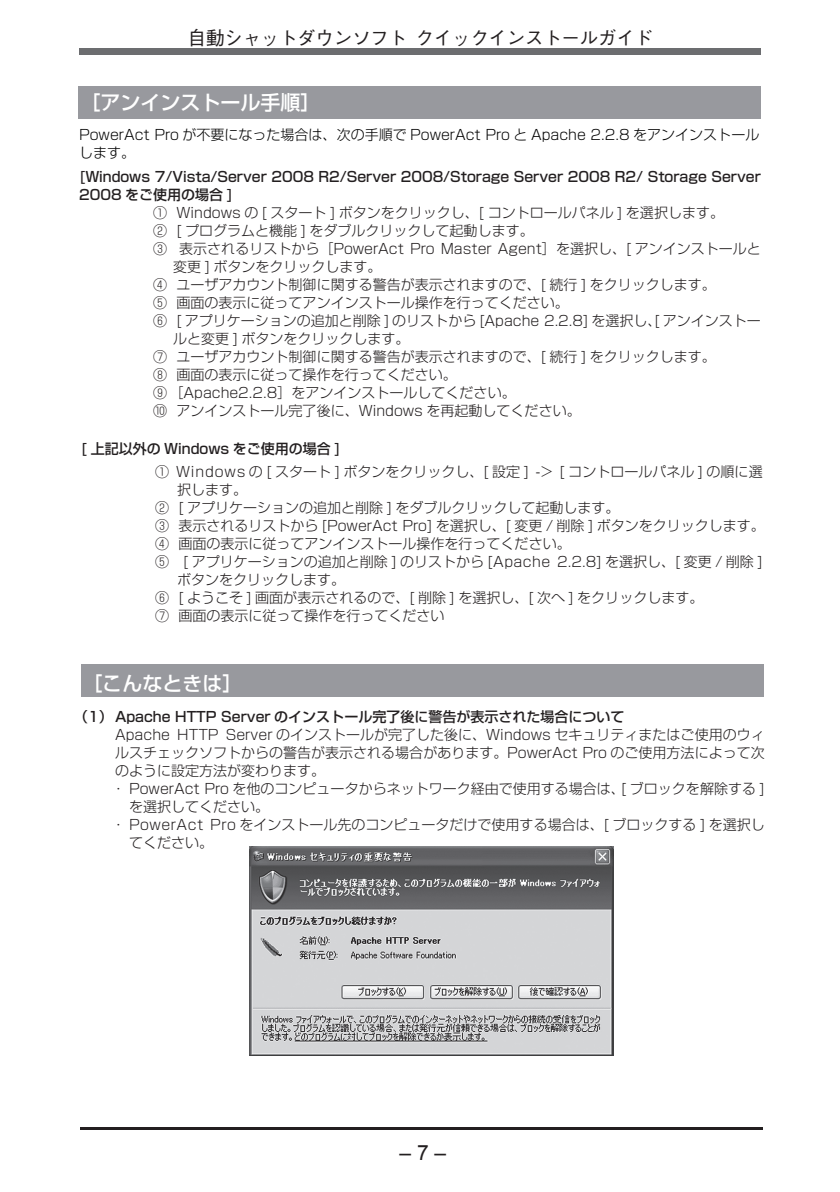
<style>
.page{position:relative;width:840px;height:1192px;background:#fff}
.page>*{position:absolute;margin:0;border:0;box-sizing:border-box;transform-origin:0 0}
.t1{font:21px "Arial";color:#231f20}
.t2{font:20px "Shin Go Pro Medium 90 pv RKSJ H";color:#fff}
.t3{font:20px "Shin Go Medium 83 pv RKSJ H";color:#fff}
.t4{font:19px "Gothic BBB Medium 83 pv RKSJ H";letter-spacing:-.04em;color:#231f20}
.t5{font:14px "Shin Go Pr 5 Light 90 pv RKSJ H";color:#231f20}
.t6{font:14px "Shin Go Pro Light 90 pv RKSJ H";color:#231f20}
.t7{font:14px/18px "Shin Go Pr 5 Medium 90 pv RKSJ H";color:#231f20}
.t8{font:14px/18px "Shin Go Pro Light 90 pv RKSJ H";color:#030303}
.t9{font:14px "Shin Go Pro Medium 90 pv RKSJ H";color:#231f20}
</style>
<div class="page">
<hr style="left:80px;top:1127px;width:682px;height:2px;background:#231f20">
<div style="left:79px;top:49px;width:682px;height:6px;background:#6c6d70"></div>
<div style="left:79px;top:87px;width:681px;height:32px;background:#98999e"></div>
<div style="left:81px;top:664px;width:681px;height:32px;background:#98999e"></div>
<img style="left:249px;top:846px;width:364px;height:209px">
<h3 class="t4" style="left:187px;top:31px;width:467px">自動シャットダウンソフト クイックインストールガイド</h3>
<h2 class="t2" style="left:80px;top:95px;width:241px">［アンインストール手順］</h2>
<p class="t8" style="left:79px;top:128px;width:681px">PowerAct Pro が不要になった場合は、次の手順で PowerAct Pro と Apache 2.2.8 をアンインストールします。</p>
<p class="t7" style="left:79px;top:170px;width:683px">[Windows 7/Vista/Server 2008 R2/Server 2008/Storage Server 2008 R2/ Storage Server<br>2008 をご使用の場合 ]</p>
<p class="t5" style="left:153px;top:207px;width:572px">① Windows の [ スタート ] ボタンをクリックし、[ コントロールパネル ] を選択します。</p>
<p class="t5" style="left:153px;top:225px;width:382px">② [ プログラムと機能 ] をダブルクリックして起動します。</p>
<p class="t5" style="left:153px;top:243px;width:609px">③ 表示されるリストから［PowerAct Pro Master Agent］を選択し、[ アンインストールと</p>
<p class="t5" style="left:173px;top:261px;width:210px">変更 ] ボタンをクリックします。</p>
<p class="t5" style="left:153px;top:279px;width:564px">④ ユーザアカウント制御に関する警告が表示されますので、[ 続行 ] をクリックします。</p>
<p class="t5" style="left:153px;top:297px;width:417px">⑤ 画面の表示に従ってアンインストール操作を行ってください。</p>
<p class="t5" style="left:153px;top:315px;width:609px">⑥ [ アプリケーションの追加と削除 ] のリストから [Apache 2.2.8] を選択し、[ アンインストー</p>
<p class="t5" style="left:173px;top:333px;width:238px">ルと変更 ] ボタンをクリックします。</p>
<p class="t5" style="left:153px;top:351px;width:564px">⑦ ユーザアカウント制御に関する警告が表示されますので、[ 続行 ] をクリックします。</p>
<p class="t5" style="left:153px;top:369px;width:305px">⑧ 画面の表示に従って操作を行ってください。</p>
<p class="t5" style="left:153px;top:387px;width:364px">⑨ ［Apache2.2.8］をアンインストールしてください。</p>
<p class="t5" style="left:153px;top:405px;width:429px">⑩ アンインストール完了後に、Windows を再起動してください。</p>
<p class="t7" style="left:81px;top:441px;width:261px">[ 上記以外の Windows をご使用の場合 ]</p>
<p class="t5" style="left:155px;top:467px;width:609px">① Windows の [ スタート ] ボタンをクリックし、[ 設定 ] -&gt; [ コントロールパネル ] の順に選</p>
<p class="t5" style="left:177px;top:485px;width:71px">択します。</p>
<p class="t5" style="left:155px;top:503px;width:466px">② [ アプリケーションの追加と削除 ] をダブルクリックして起動します。</p>
<p class="t5" style="left:155px;top:521px;width:611px">③ 表示されるリストから [PowerAct Pro] を選択し、[ 変更 / 削除 ] ボタンをクリックします。</p>
<p class="t5" style="left:155px;top:539px;width:417px">④ 画面の表示に従ってアンインストール操作を行ってください。</p>
<p class="t5" style="left:155px;top:557px;width:609px">⑤ [ アプリケーションの追加と削除 ] のリストから [Apache 2.2.8] を選択し、[ 変更 / 削除 ]</p>
<p class="t5" style="left:177px;top:575px;width:169px">ボタンをクリックします。</p>
<p class="t5" style="left:155px;top:593px;width:549px">⑥ [ ようこそ ] 画面が表示されるので、[ 削除 ] を選択し、[ 次へ ] をクリックします。</p>
<p class="t5" style="left:155px;top:611px;width:291px">⑦ 画面の表示に従って操作を行ってください</p>
<h2 class="t3" style="left:82px;top:676px;width:161px">［こんなときは］</h2>
<p class="t9" style="left:74px;top:711px;width:552px">（1） Apache HTTP Server のインストール完了後に警告が表示された場合について</p>
<p class="t6" style="left:115px;top:729px;width:651px">Apache HTTP Server のインストールが完了した後に、Windows セキュリティまたはご使用のウィ</p>
<p class="t6" style="left:115px;top:747px;width:651px">ルスチェックソフトからの警告が表示される場合があります。PowerAct Pro のご使用方法によって次</p>
<p class="t6" style="left:115px;top:765px;width:211px">のように設定方法が変わります。</p>
<p class="t6" style="left:111px;top:783px;width:654px">・ PowerAct Pro を他のコンピュータからネットワーク経由で使用する場合は、[ ブロックを解除する ]</p>
<p class="t6" style="left:129px;top:801px;width:142px">を選択してください。</p>
<p class="t6" style="left:111px;top:819px;width:654px">・ PowerAct Pro をインストール先のコンピュータだけで使用する場合は、[ ブロックする ] を選択し</p>
<p class="t6" style="left:129px;top:837px;width:86px">てください。</p>
<h1 class="t1" style="left:399px;top:1140px;width:48px">– 7 –</h1>
</div>
